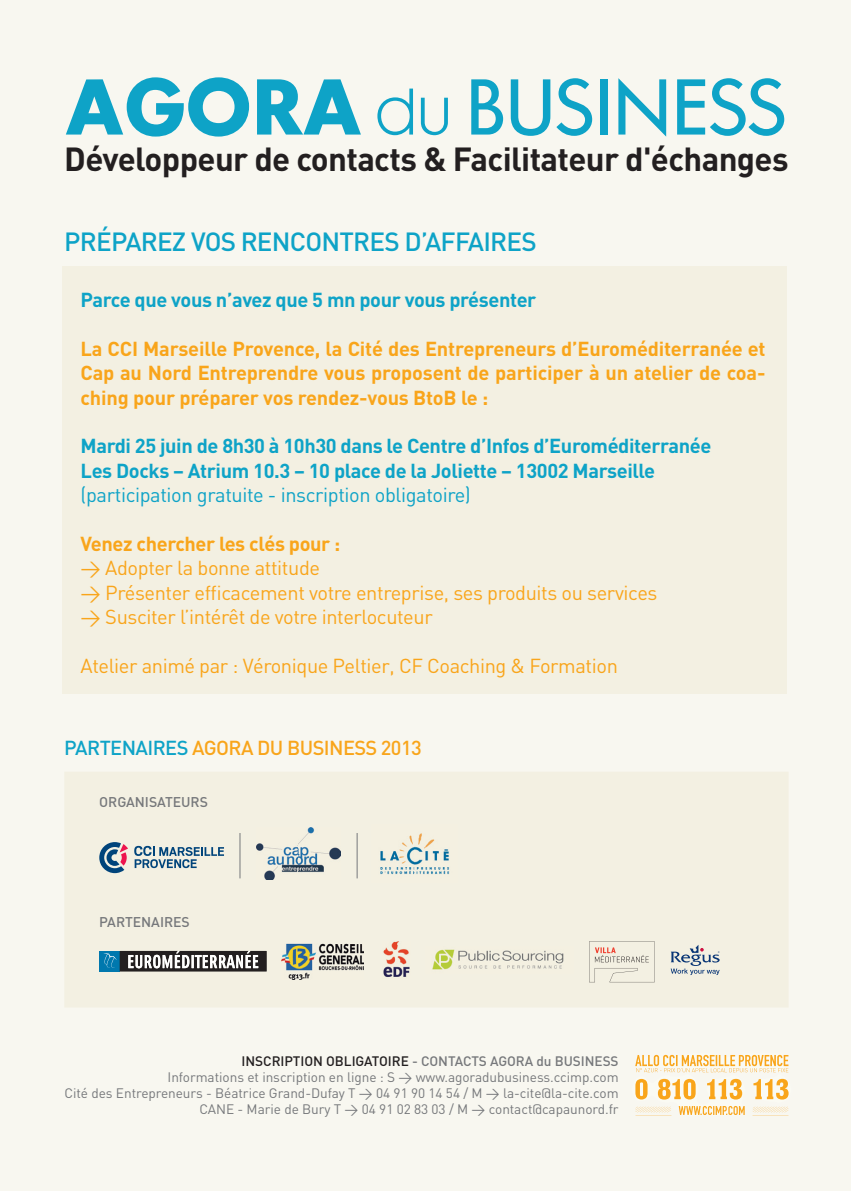
<style>
.page{position:relative;width:851px;height:1191px;background:#fff}
.page>*{position:absolute;margin:0;border:0;box-sizing:border-box;transform-origin:0 0}
.t1{font:72px "Cg Futura Maxi Bk";letter-spacing:-.02em;color:#0ea3c7}
.t2{font:700 33px "DIN";letter-spacing:-.02em;color:#231f20}
.t3{font:500 26px "DIN";letter-spacing:-.03em;color:#0ea3c7}
.t4{font:700 20px/24.4px "DIN";letter-spacing:-.01em;color:#f9a51b;text-align:justify}
.t5{font:20px/24.4px "DIN";letter-spacing:-.02em;color:#f9a51b}
.t6{font:700 20px/24.4px "DIN";letter-spacing:-.02em;color:#0ea3c7}
.t7{font:20px "DIN";letter-spacing:-.02em;color:#0ea3c7}
.t8{font:500 20px "DIN";letter-spacing:-.03em;color:#f9a51b}
.t9{font:500 14px "DIN";letter-spacing:-.005em;color:#76787b}
.t10{font:13.6px/16px "DIN";letter-spacing:-.005em;color:#76787b;text-align:right}
.s1{font-family:"Cg Futura Maxi Bd"}
.s2{font-family:"Cg Futura Maxi Lt";font-size:60px}
.s3{color:#0ea3c7}
.s4{font-weight:500;color:#231f20}
.s5{font-weight:500}
</style>
<div class="page">
<div style="left:0;top:0;width:850px;height:1191px;background:#f8f7f0"></div>
<div style="left:65px;top:772px;width:723px;height:235px;background:#f3f0e2"></div>
<div style="left:62px;top:266px;width:725px;height:428px;background:#f3f0e2"></div>
<img style="left:635px;top:1055px;width:154px;height:61px">
<svg style="left:635px;top:1078px;width:153px;height:21px"></svg>
<svg style="left:635px;top:1054px;width:153px;height:18px"></svg>
<svg style="left:635px;top:1106px;width:36px;height:9px"></svg>
<svg style="left:752px;top:1106px;width:36px;height:9px"></svg>
<svg style="left:678px;top:1106px;width:66px;height:9px"></svg>
<hr style="left:239px;top:833px;width:1px;height:45px;background:#76787b">
<hr style="left:357px;top:833px;width:1px;height:45px;background:#76787b">
<svg style="left:134px;top:846px;width:90px;height:22px"></svg>
<svg style="left:99px;top:842px;width:29px;height:31px"></svg>
<img style="left:257px;top:827px;width:83px;height:53px">
<img style="left:371px;top:824px;width:86px;height:59px">
<img style="left:281px;top:944px;width:83px;height:35px">
<img style="left:382px;top:941px;width:28px;height:37px">
<svg style="left:670px;top:944px;width:49px;height:31px"></svg>
<img style="left:425px;top:946px;width:148px;height:27px">
<svg style="left:589px;top:941px;width:65px;height:41px"></svg>
<div style="left:99px;top:951px;width:21px;height:20px;background:#0078ae"></div>
<svg style="left:103px;top:951px;width:164px;height:20px"></svg>
<h1 class="t1" style="left:64px;top:63px;width:724px"><span class="s1">AGORA</span> <span class="s2">du</span> BUSINESS</h1>
<h2 class="t2" style="left:64px;top:137px;width:725px">Développeur de contacts &amp; Facilitateur d'échanges</h2>
<h3 class="t3" style="left:64px;top:225px;width:474px">PRÉPAREZ VOS RENCONTRES D’AFFAIRES</h3>
<h3 class="t6" style="left:81px;top:287px;width:457px">Parce que vous n’avez que 5 mn pour vous présenter</h3>
<h3 class="t4" style="left:81px;top:335px;width:686px">La CCI Marseille Provence, la Cité des Entrepreneurs d’Euroméditerranée et Cap au Nord Entreprendre vous proposent de participer à un atelier de coa&shy;ching pour préparer vos rendez-vous BtoB le :</h3>
<h3 class="t6" style="left:81px;top:433px;width:632px">Mardi 25 juin de 8h30 à 10h30 dans le Centre d’Infos d’Euroméditerranée<br>Les Docks – Atrium 10.3 – 10 place de la Joliette – 13002 Marseille</h3>
<h3 class="t7" style="left:81px;top:482px;width:392px">(participation gratuite - inscription obligatoire)</h3>
<h3 class="t4" style="left:81px;top:531px;width:261px">Venez chercher les clés pour :</h3>
<h3 class="t5" style="left:81px;top:555px;width:578px">&gt; Adopter la bonne attitude<br>&gt; Présenter efficacement votre entreprise, ses produits ou services &gt; Susciter l’intérêt de votre interlocuteur</h3>
<h3 class="t5" style="left:81px;top:653px;width:539px">Atelier animé par : Véronique Peltier, CF Coaching &amp; Formation</h3>
<h3 class="t8" style="left:64px;top:734px;width:359px"><span class="s3">PARTENAIRES</span> AGORA DU BUSINESS 2013</h3>
<p class="t9" style="left:99px;top:793px;width:110px">ORGANISATEURS</p>
<p class="t9" style="left:99px;top:912px;width:92px">PARTENAIRES</p>
<p class="t10" style="left:64px;top:1053px;width:555px"><span class="s4">INSCRIPTION OBLIGATOIRE</span> <span class="s5">- CONTACTS AGORA du BUSINESS<br></span>Informations et inscription en ligne : S &gt; www.agoradubusiness.ccimp.com<br>Cité des Entrepreneurs - Béatrice Grand-Dufay T &gt; 04 91 90 14 54 / M &gt; la-cite@la-cite.com CANE - Marie de Bury T &gt; 04 91 02 83 03 / M &gt; contact@capaunord.fr</p>
</div>
